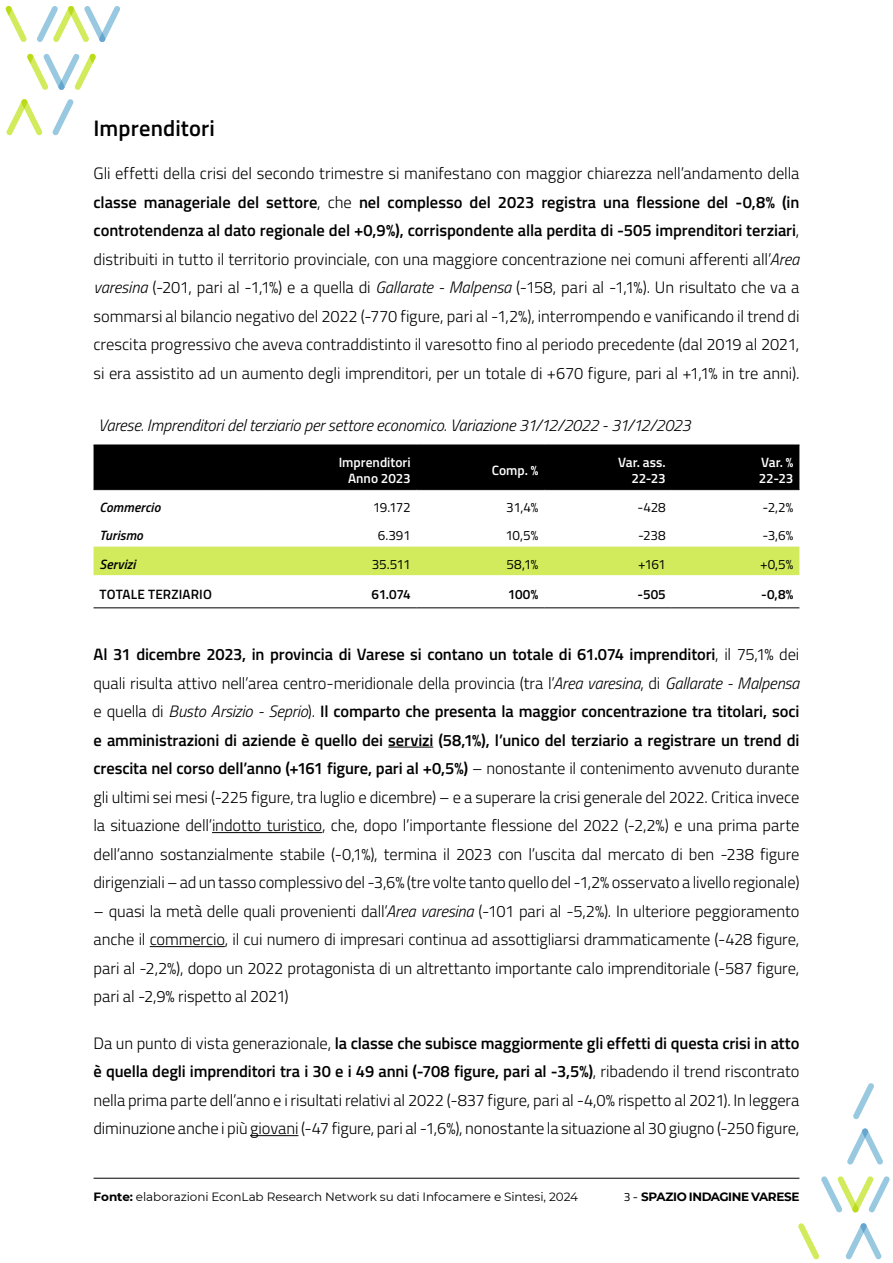
<style>
.page{position:relative;width:893px;height:1263px;background:#fff}
.page>*{position:absolute;margin:0;border:0;box-sizing:border-box;transform-origin:0 0}
.t1{font:600 22.5px "Titillium Web";letter-spacing:.005em;color:#000}
.t2{font:300 16.5px/28.5px "Titillium Web";letter-spacing:-.005em;color:#000;text-align:justify}
.t3{font:italic 300 16.5px "Titillium Web";letter-spacing:-.01em;color:#000}
.t4{font:13.5px "Titillium Web";letter-spacing:-.03em;color:#000}
.t5{font:600 13.5px "Titillium Web";color:#fff}
.t6{font:600 13.5px "Titillium Web";letter-spacing:.01em;color:#000}
.t7{font:italic 600 13.5px "Titillium Web";letter-spacing:.005em;color:#000}
.t8{font:12px "Montserrat";letter-spacing:-.005em;color:#000}
.t9{font:700 12px "Montserrat";letter-spacing:-.035em;color:#000}
.s1{font-weight:600}
.s2{font-style:italic}
.s3{font-weight:700}
.s4{font-family:"Titillium Web";font-weight:400}
</style>
<div class="page">
<hr style="left:94px;top:1178px;width:705px;height:1px;background:#000">
<svg style="left:5px;top:6px;width:22px;height:36px"></svg>
<svg style="left:37px;top:6px;width:83px;height:36px"></svg>
<svg style="left:27px;top:53px;width:69px;height:37px"></svg>
<svg style="left:52px;top:99px;width:22px;height:37px"></svg>
<svg style="left:6px;top:99px;width:37px;height:37px"></svg>
<svg style="left:821px;top:1176px;width:69px;height:37px"></svg>
<svg style="left:847px;top:1128px;width:36px;height:37px"></svg>
<svg style="left:853px;top:1083px;width:21px;height:36px"></svg>
<svg style="left:845px;top:1223px;width:37px;height:37px"></svg>
<svg style="left:798px;top:1223px;width:21px;height:37px"></svg>
<div style="left:94px;top:446px;width:705px;height:45px;background:#000"></div>
<div style="left:94px;top:547px;width:705px;height:28px;background:#d1eb5c"></div>
<hr style="left:94px;top:445px;width:176px;height:1px;background:#000">
<hr style="left:270px;top:445px;width:147px;height:1px;background:#000">
<hr style="left:417px;top:445px;width:127px;height:1px;background:#000">
<hr style="left:544px;top:445px;width:128px;height:1px;background:#000">
<hr style="left:672px;top:445px;width:127px;height:1px;background:#000">
<hr style="left:94px;top:489px;width:176px;height:1px;background:#000">
<hr style="left:270px;top:489px;width:147px;height:1px;background:#000">
<hr style="left:417px;top:489px;width:127px;height:1px;background:#000">
<hr style="left:544px;top:489px;width:128px;height:1px;background:#000">
<hr style="left:672px;top:489px;width:127px;height:1px;background:#000">
<hr style="left:94px;top:607px;width:176px;height:1px;background:#000">
<hr style="left:270px;top:607px;width:147px;height:1px;background:#000">
<hr style="left:417px;top:607px;width:127px;height:1px;background:#000">
<hr style="left:544px;top:607px;width:128px;height:1px;background:#000">
<hr style="left:672px;top:607px;width:127px;height:1px;background:#000">
<hr style="left:388px;top:747px;width:45px;height:1px;background:#000">
<hr style="left:212px;top:832px;width:110px;height:1px;background:#000">
<hr style="left:150px;top:946px;width:75px;height:1px;background:#000">
<hr style="left:250px;top:1135px;width:48px;height:1px;background:#000">
<p class="t1" style="left:94px;top:111px;width:123px">Imprenditori</p>
<p class="t2" style="left:94px;top:158px;width:707px">Gli effetti della crisi del secondo trimestre si manifestano con maggior chiarezza nell’andamento della <span class="s1">classe manageriale del settore</span>, che <span class="s1">nel complesso del 2023 registra una flessione del -0,8% (in controtendenza al dato regionale del +0,9%), corrispondente alla perdita di -505 imprenditori terziari</span>, distribuiti in tutto il territorio provinciale, con una maggiore concentrazione nei comuni afferenti all’<span class="s2">Area varesina</span> (-201, pari al -1,1%) e a quella di <span class="s2">Gallarate - Malpensa</span> (-158, pari al -1,1%). Un risultato che va a sommarsi al bilancio negativo del 2022 (-770 figure, pari al -1,2%), interrompendo e vanificando il trend di crescita progressivo che aveva contraddistinto il varesotto fino al periodo precedente (dal 2019 al 2021, si era assistito ad un aumento degli imprenditori, per un totale di +670 figure, pari al +1,1% in tre anni).</p>
<p class="t3" style="left:98px;top:413px;width:594px">Varese. Imprenditori del terziario per settore economico. Variazione 31/12/2022 - 31/12/2023</p>
<p class="t5" style="left:339px;top:452px;width:73px">Imprenditori</p>
<p class="t5" style="left:348px;top:468px;width:64px">Anno 2023</p>
<p class="t5" style="left:761px;top:452px;width:34px">Var. %</p>
<p class="t5" style="left:759px;top:468px;width:36px">22-23</p>
<p class="t5" style="left:618px;top:452px;width:49px">Var. ass.</p>
<p class="t5" style="left:631px;top:468px;width:36px">22-23</p>
<p class="t5" style="left:492px;top:460px;width:48px">Comp. %</p>
<p class="t7" style="left:100px;top:496px;width:62px">Commercio</p>
<p class="t4" style="left:373px;top:497px;width:39px">19.172</p>
<p class="t4" style="left:506px;top:497px;width:34px">31,4%</p>
<p class="t4" style="left:637px;top:497px;width:30px">-428</p>
<p class="t4" style="left:763px;top:497px;width:32px">-2,2%</p>
<p class="t7" style="left:100px;top:525px;width:45px">Turismo</p>
<p class="t4" style="left:378px;top:525px;width:34px">6.391</p>
<p class="t4" style="left:505px;top:525px;width:34px">10,5%</p>
<p class="t4" style="left:638px;top:525px;width:29px">-238</p>
<p class="t4" style="left:762px;top:525px;width:33px">-3,6%</p>
<p class="t7" style="left:100px;top:553px;width:38px">Servizi</p>
<p class="t4" style="left:372px;top:554px;width:40px">35.511</p>
<p class="t4" style="left:506px;top:554px;width:33px">58,1%</p>
<p class="t4" style="left:638px;top:554px;width:29px">+161</p>
<p class="t4" style="left:760px;top:554px;width:35px">+0,5%</p>
<p class="t6" style="left:100px;top:584px;width:114px">TOTALE TERZIARIO</p>
<p class="t6" style="left:372px;top:584px;width:41px">61.074</p>
<p class="t6" style="left:508px;top:584px;width:32px">100%</p>
<p class="t6" style="left:637px;top:584px;width:30px">-505</p>
<p class="t6" style="left:761px;top:584px;width:34px">-0,8%</p>
<p class="t2" style="left:94px;top:639px;width:707px"><span class="s1">Al 31 dicembre 2023, in provincia di Varese si contano un totale di 61.074 imprenditori</span>, il 75,1% dei quali risulta attivo nell’area centro-meridionale della provincia (tra l’<span class="s2">Area varesina</span>, di <span class="s2">Gallarate - Malpensa </span>e quella di <span class="s2">Busto Arsizio - Seprio</span>). <span class="s1">Il comparto che presenta la maggior concentrazione tra titolari, soci e amministrazioni di aziende è quello dei servizi (58,1%), l’unico del terziario a registrare un trend di crescita nel corso dell’anno (+161 figure, pari al +0,5%)</span> – nonostante il contenimento avvenuto durante gli ultimi sei mesi (-225 figure, tra luglio e dicembre) – e a superare la crisi generale del 2022. Critica invece la situazione dell’indotto turistico, che, dopo l’importante flessione del 2022 (-2,2%) e una prima parte dell’anno sostanzialmente stabile (-0,1%), termina il 2023 con l’uscita dal mercato di ben -238 figure dirigenziali – ad un tasso complessivo del -3,6% (tre volte tanto quello del -1,2% osservato a livello regionale)</p>
<p class="t2" style="left:94px;top:896px;width:707px">– quasi la metà delle quali provenienti dall’<span class="s2">Area varesina</span> (-101 pari al -5,2%). In ulteriore peggioramento anche il commercio, il cui numero di impresari continua ad assottigliarsi drammaticamente (-428 figure, pari al -2,2%), dopo un 2022 protagonista di un altrettanto importante calo imprenditoriale (-587 figure, pari al -2,9% rispetto al 2021)</p>
<p class="t2" style="left:94px;top:1028px;width:707px">Da un punto di vista generazionale, <span class="s1">la classe che subisce maggiormente gli effetti di questa crisi in atto è quella degli imprenditori tra i 30 e i 49 anni (-708 figure, pari al -3,5%)</span>, ribadendo il trend riscontrato nella prima parte dell’anno e i risultati relativi al 2022 (-837 figure, pari al -4,0% rispetto al 2021). In leggera diminuzione anche i più giovani (-47 figure, pari al -1,6%), nonostante la situazione al 30 giugno (-250 figure,</p>
<p class="t8" style="left:94px;top:1189px;width:486px"><span class="s3">Fonte:</span> elaborazioni EconLab Research Network su dati Infocamere e Sintesi, 2024</p>
<p class="t9" style="left:624px;top:1188px;width:177px"><span class="s4">3 -</span> SPAZIO INDAGINE VARESE</p>
</div>
